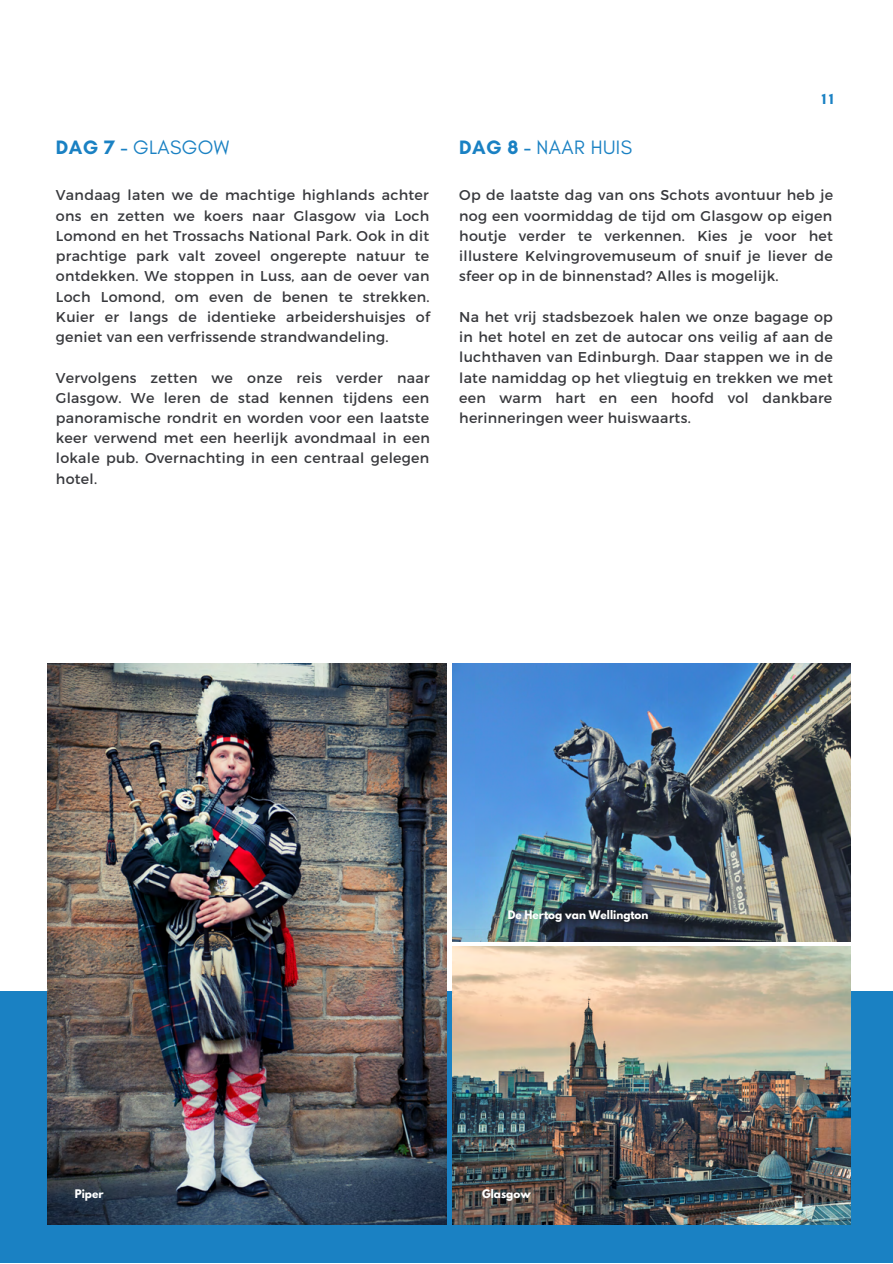
<style>
.page{position:relative;width:893px;height:1264px;background:#fff}
.page>*{position:absolute;margin:0;border:0;box-sizing:border-box;transform-origin:0 0}
.t1{font:19.8px "Glacial Indifference";letter-spacing:.02em;color:#1a81c3}
.t2{font:700 15.15px "Glacial Indifference";color:#1a81c3}
.t3{font:14.25px/20.2px "Montserrat";letter-spacing:.02em;color:#38393d;text-align:justify}
.t4{font:700 10.5px "League Spartan";color:#fff}
.s1{font-weight:700}
</style>
<div class="page">
<div style="left:0;top:991px;width:892px;height:271px;background:#1a81c3"></div>
<img style="left:48px;top:663px;width:398px;height:561px">
<img style="left:452px;top:663px;width:398px;height:278px">
<img style="left:452px;top:946px;width:398px;height:278px">
<h1 class="t1" style="left:56px;top:135px;width:175px"><span class="s1">DAG 7 -</span> GLASGOW</h1>
<p class="t3" style="left:56px;top:184px;width:375px">Vandaag laten we de machtige highlands achter ons en zetten we koers naar Glasgow via Loch Lomond en het Trossachs National Park. Ook in dit prachtige park valt zoveel ongerepte natuur te ontdekken. We stoppen in Luss, aan de oever van Loch Lomond, om even de benen te strekken.<br>Kuier er langs de identieke arbeidershuisjes of geniet van een verfrissende strandwandeling.</p>
<p class="t3" style="left:56px;top:366px;width:375px">Vervolgens zetten we onze reis verder naar Glasgow. We leren de stad kennen tijdens een panoramische rondrit en worden voor een laatste keer verwend met een heerlijk avondmaal in een lokale pub. Overnachting in een centraal gelegen hotel.</p>
<p class="t2" style="left:821px;top:89px;width:13px">11</p>
<h1 class="t1" style="left:459px;top:135px;width:174px"><span class="s1">DAG 8 -</span> NAAR HUIS</h1>
<p class="t3" style="left:459px;top:184px;width:375px">Op de laatste dag van ons Schots avontuur heb je nog een voormiddag de tijd om Glasgow op eigen houtje verder te verkennen. Kies je voor het illustere Kelvingrovemuseum of snuif je liever de sfeer op in de binnenstad? Alles is mogelijk.</p>
<p class="t3" style="left:459px;top:306px;width:375px">Na het vrij stadsbezoek halen we onze bagage op in het hotel en zet de autocar ons veilig af aan de luchthaven van Edinburgh. Daar stappen we in de late namiddag op het vliegtuig en trekken we met een warm hart en een hoofd vol dankbare herinneringen weer huiswaarts.</p>
<p class="t4" style="left:75px;top:1188px;width:30px">Piper</p>
<p class="t4" style="left:507px;top:909px;width:142px">De Hertog van Wellington</p>
<p class="t4" style="left:482px;top:1188px;width:50px">Glasgow</p>
</div>
